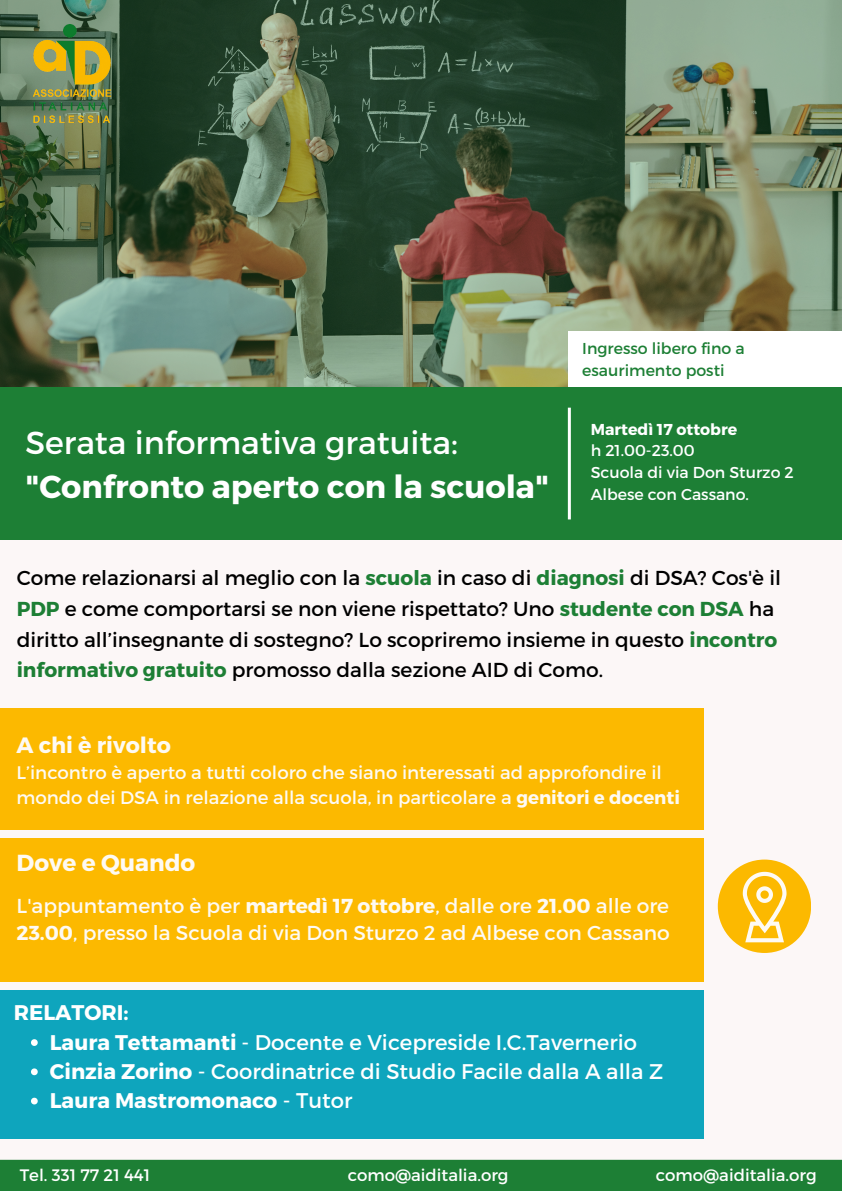
<style>
.page{position:relative;width:842px;height:1191px;background:#fff}
.page>*{position:absolute;margin:0;border:0;box-sizing:border-box;transform-origin:0 0}
.t1{font:700 31.8px/44.2px "Montserrat";color:#fff}
.t2{font:700 23.2px "Montserrat";color:#fefaf3}
.t3{font:700 22.2px "Montserrat";color:#fefaf3}
.t4{font:21.2px "Montserrat";color:#fff}
.t5{font:700 21.2px "Montserrat";color:#fff}
.t6{font:20.2px/30.7px "Montserrat";color:#000}
.t7{font:20.2px/27.7px "Montserrat";color:#fefaf3}
.t8{font:700 19px "Montserrat";color:#fff}
.t9{font:18.2px/24.7px "Montserrat";color:#fefaf3}
.t10{font:16.6px "Montserrat";color:#fff}
.t11{font:15.8px/21.7px "Montserrat";color:#fff}
.t12{font:15.8px/21.7px "Montserrat";color:#1d7f35}
.t13{font:700 15.8px "Montserrat";color:#fff}
.s1{font-weight:400}
.s2{font-weight:700;color:#1d7f35}
.s3{font-weight:700}
</style>
<div class="page">
<div style="left:0;top:0;width:842px;height:1190px;background:#fcf7f7"></div>
<img style="left:0;top:0;width:842px;height:387px">
<img style="left:29px;top:20px;width:86px;height:108px">
<div style="left:0;top:1159px;width:842px;height:31px;background:#1d7f35"></div>
<div style="left:0;top:387px;width:842px;height:153px;background:#1d7f35"></div>
<hr style="left:568px;top:407px;width:3px;height:112px;background:#fff">
<div style="left:718px;top:859px;width:93px;height:93px;background:#fcb900;border-radius:50%"></div>
<svg style="left:743px;top:871px;width:43px;height:71px"></svg>
<div style="left:0;top:989px;width:703px;height:149px;background:#0ea5bd"></div>
<div style="left:0;top:838px;width:703px;height:144px;background:#fcb900"></div>
<div style="left:0;top:708px;width:703px;height:121px;background:#fcb900"></div>
<svg style="left:31px;top:1039px;width:7px;height:6px"></svg>
<svg style="left:31px;top:1068px;width:7px;height:7px"></svg>
<svg style="left:31px;top:1097px;width:7px;height:7px"></svg>
<div style="left:568px;top:331px;width:274px;height:56px;background:#fff"></div>
<p class="t12" style="left:582px;top:337px;width:164px">Ingresso libero fino a esaurimento posti</p>
<p class="t13" style="left:591px;top:418px;width:148px">Martedì 17 ottobre</p>
<p class="t11" style="left:591px;top:439px;width:106px">h 21.00-23.00</p>
<p class="t11" style="left:591px;top:461px;width:205px">Scuola di via Don Sturzo 2<br>Albese con Cassano.</p>
<p class="t1" style="left:25px;top:419px;width:525px"><span class="s1">Serata informativa gratuita: </span>"Confronto aperto con la scuola"</p>
<p class="t8" style="left:367px;top:478px;width:424px">Laboratori <span class="s1">sul</span> metodo di studio <span class="s1">per studenti</span></p>
<p class="t6" style="left:17px;top:561px;width:766px">Come relazionarsi al meglio con la <span class="s2">scuola</span> in caso di <span class="s2">diagnosi</span> di DSA? Cos'è il <span class="s2">PDP</span> e come comportarsi se non viene rispettato? Uno <span class="s2">studente con DSA</span> ha diritto all’insegnante di sostegno? Lo scopriremo insieme in questo <span class="s2">incontro informativo gratuito</span> promosso dalla sezione AID di Como.</p>
<p class="t3" style="left:17px;top:730px;width:156px">A chi è rivolto</p>
<p class="t9" style="left:17px;top:759px;width:665px">L’incontro è aperto a tutti coloro che siano interessati ad approfondire il mondo dei DSA in relazione alla scuola, in particolare a <span class="s3">genitori e docenti</span></p>
<p class="t2" style="left:17px;top:847px;width:180px">Dove e Quando</p>
<p class="t7" style="left:17px;top:890px;width:655px">L'appuntamento è per <span class="s3">martedì 17 ottobre</span>, dalle ore <span class="s3">21.00</span> alle ore<br><span class="s3">23.00</span>, presso la Scuola di via Don Sturzo 2 ad Albese con Cassano</p>
<p class="t5" style="left:14px;top:998px;width:116px">RELATORI:</p>
<p class="t4" style="left:50px;top:1028px;width:589px"><span class="s3">Laura Tettamanti</span> - Docente e Vicepreside I.C.Tavernerio</p>
<p class="t4" style="left:50px;top:1057px;width:615px"><span class="s3">Cinzia Zorino</span> - Coordinatrice di Studio Facile dalla A alla Z</p>
<p class="t5" style="left:50px;top:1086px;width:304px">Laura Mastromonaco <span class="s1">- Tutor</span></p>
<p class="t10" style="left:20px;top:1164px;width:132px">Tel. 331 77 21 441</p>
<p class="t10" style="left:348px;top:1164px;width:162px">como@aiditalia.org</p>
<p class="t10" style="left:656px;top:1163px;width:162px">como@aiditalia.org</p>
</div>
